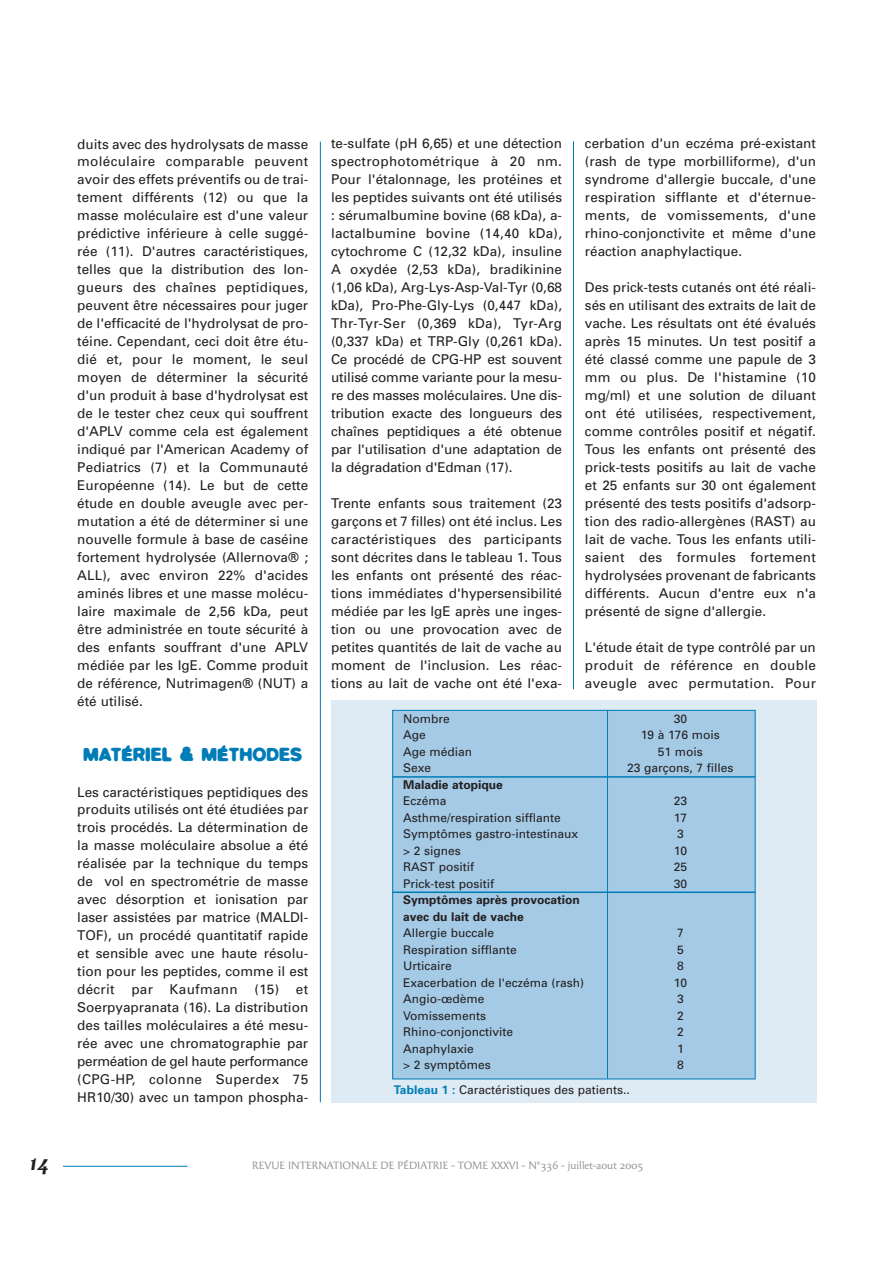
<style>
.page{position:relative;width:893px;height:1263px;background:#fff}
.page>*{position:absolute;margin:0;border:0;box-sizing:border-box;transform-origin:0 0}
.t1{font:700 25.5px "Matrix Script";color:#231f20}
.t2{font:700 18px "Blur";color:#007cb7}
.t3{font:13.5px/18px "Univers";color:#231f20;text-align:justify}
.t4{font:12px "Univers";color:#231f20}
.t5{font:700 12px/16.5px "Univers";color:#231f20}
.t6{font:10.5px "Angie";color:#939598}
.s1{font-weight:700;color:#007cb7}
</style>
<div class="page">
<hr style="left:320px;top:142px;width:1px;height:960px;background:#007cb7">
<hr style="left:573px;top:141px;width:1px;height:548px;background:#007cb7">
<hr style="left:63px;top:1166px;width:124px;height:1px;background:#007cb7">
<div style="left:331px;top:701px;width:485px;height:402px;background:#deebf5"></div>
<div style="left:392px;top:710px;width:363px;height:369px;background:#a4cae5"></div>
<div style="left:392px;top:710px;width:363px;height:369px;border:1px solid #007cb7"></div>
<hr style="left:393px;top:776px;width:362px;height:2px;background:#007cb7">
<hr style="left:392px;top:892px;width:363px;height:1px;background:#007cb7">
<hr style="left:607px;top:710px;width:1px;height:368px;background:#007cb7">
<p class="t3" style="left:77px;top:136px;width:232px">duits avec des hydrolysats de masse moléculaire comparable peuvent avoir des effets préventifs ou de trai&shy;tement différents (12) ou que la masse moléculaire est d'une valeur prédictive inférieure à celle suggé&shy;rée (11). D'autres caractéristiques, telles que la distribution des lon&shy;gueurs des chaînes peptidiques, peuvent être nécessaires pour juger de l'efficacité de l'hydrolysat de pro&shy;téine. Cependant, ceci doit être étu&shy;dié et, pour le moment, le seul moyen de déterminer la sécurité d'un produit à base d'hydrolysat est de le tester chez ceux qui souffrent d'APLV comme cela est également indiqué par l'American Academy of Pediatrics (7) et la Communauté Européenne (14). Le but de cette étude en double aveugle avec per&shy;mutation a été de déterminer si une nouvelle formule à base de caséine fortement hydrolysée (Allernova® ; ALL), avec environ 22% d'acides aminés libres et une masse molécu&shy;laire maximale de 2,56 kDa, peut être administrée en toute sécurité à des enfants souffrant d'une APLV médiée par les IgE. Comme produit de référence, Nutrimagen® (NUT) a été utilisé.</p>
<h2 class="t2" style="left:83px;top:744px;width:220px">MATÉRIEL &amp; MÉTHODES</h2>
<p class="t3" style="left:77px;top:784px;width:232px">Les caractéristiques peptidiques des produits utilisés ont été étudiées par trois procédés. La détermination de la masse moléculaire absolue a été réalisée par la technique du temps de vol en spectrométrie de masse avec désorption et ionisation par laser assistées par matrice (MALDI-TOF), un procédé quantitatif rapide et sensible avec une haute résolu&shy;tion pour les peptides, comme il est décrit par Kaufmann (15) et Soerpyapranata (16). La distribution des tailles moléculaires a été mesu&shy;rée avec une chromatographie par perméation de gel haute performance (CPG-HP, colonne Superdex 75<br>HR10/30) avec un tampon phospha-</p>
<p class="t3" style="left:331px;top:136px;width:232px">te-sulfate (pH 6,65) et une détection spectrophotométrique à 20 nm.<br>Pour l'étalonnage, les protéines et les peptides suivants ont été utilisés : sérumalbumine bovine (68 kDa), a&shy;lactalbumine bovine (14,40 kDa), cytochrome C (12,32 kDa), insuline A oxydée (2,53 kDa), bradikinine (1,06 kDa), Arg-Lys-Asp-Val-Tyr (0,68 kDa), Pro-Phe-Gly-Lys (0,447 kDa), Thr-Tyr-Ser (0,369 kDa), Tyr-Arg (0,337 kDa) et TRP-Gly (0,261 kDa).<br>Ce procédé de CPG-HP est souvent utilisé comme variante pour la mesu&shy;re des masses moléculaires. Une dis&shy;tribution exacte des longueurs des chaînes peptidiques a été obtenue par l'utilisation d'une adaptation de la dégradation d'Edman (17).</p>
<p class="t3" style="left:331px;top:496px;width:232px">Trente enfants sous traitement (23 garçons et 7 filles) ont été inclus. Les caractéristiques des participants sont décrites dans le tableau 1. Tous les enfants ont présenté des réac&shy;tions immédiates d'hypersensibilité médiée par les IgE après une inges&shy;tion ou une provocation avec de petites quantités de lait de vache au moment de l'inclusion. Les réac&shy;tions au lait de vache ont été l'exa-</p>
<p class="t3" style="left:585px;top:136px;width:232px">cerbation d'un eczéma pré-existant (rash de type morbilliforme), d'un syndrome d'allergie buccale, d'une respiration sifflante et d'éternue&shy;ments, de vomissements, d'une rhino-conjonctivite et même d'une réaction anaphylactique.</p>
<p class="t3" style="left:585px;top:280px;width:232px">Des prick-tests cutanés ont été réali&shy;sés en utilisant des extraits de lait de vache. Les résultats ont été évalués après 15 minutes. Un test positif a été classé comme une papule de 3 mm ou plus. De l'histamine (10 mg/ml) et une solution de diluant ont été utilisées, respectivement, comme contrôles positif et négatif.<br>Tous les enfants ont présenté des prick-tests positifs au lait de vache et 25 enfants sur 30 ont également présenté des tests positifs d'adsorp&shy;tion des radio-allergènes (RAST) au lait de vache. Tous les enfants utili&shy;saient des formules fortement hydrolysées provenant de fabricants différents. Aucun d'entre eux n'a présenté de signe d'allergie.</p>
<p class="t3" style="left:585px;top:640px;width:232px">L'étude était de type contrôlé par un produit de référence en double aveugle avec permutation. Pour</p>
<p class="t4" style="left:403px;top:714px;width:48px">Nombre</p>
<p class="t4" style="left:673px;top:714px;width:15px">30</p>
<p class="t4" style="left:403px;top:730px;width:24px">Age</p>
<p class="t4" style="left:640px;top:730px;width:81px">19 à 176 mois</p>
<p class="t4" style="left:403px;top:747px;width:70px">Age médian</p>
<p class="t4" style="left:657px;top:747px;width:46px">51 mois</p>
<p class="t4" style="left:403px;top:763px;width:30px">Sexe</p>
<p class="t4" style="left:627px;top:763px;width:108px">23 garçons, 7 filles</p>
<p class="t5" style="left:403px;top:777px;width:101px">Maladie atopique</p>
<p class="t4" style="left:403px;top:796px;width:45px">Eczéma</p>
<p class="t4" style="left:673px;top:796px;width:15px">23</p>
<p class="t4" style="left:403px;top:813px;width:159px">Asthme/respiration sifflante</p>
<p class="t4" style="left:673px;top:813px;width:15px">17</p>
<p class="t4" style="left:403px;top:829px;width:176px">Symptômes gastro-intestinaux</p>
<p class="t4" style="left:677px;top:829px;width:8px">3</p>
<p class="t4" style="left:403px;top:846px;width:59px">&gt; 2 signes</p>
<p class="t4" style="left:673px;top:846px;width:15px">10</p>
<p class="t4" style="left:403px;top:862px;width:72px">RAST positif</p>
<p class="t4" style="left:673px;top:862px;width:15px">25</p>
<p class="t4" style="left:403px;top:879px;width:92px">Prick-test positif</p>
<p class="t4" style="left:673px;top:879px;width:15px">30</p>
<p class="t5" style="left:403px;top:893px;width:178px">Symptômes après provocation avec du lait de vache</p>
<p class="t4" style="left:403px;top:928px;width:93px">Allergie buccale</p>
<p class="t4" style="left:677px;top:928px;width:8px">7</p>
<p class="t4" style="left:403px;top:945px;width:115px">Respiration sifflante</p>
<p class="t4" style="left:677px;top:945px;width:8px">5</p>
<p class="t4" style="left:403px;top:961px;width:50px">Urticaire</p>
<p class="t4" style="left:677px;top:961px;width:8px">8</p>
<p class="t4" style="left:403px;top:978px;width:182px">Exacerbation de l'eczéma (rash)</p>
<p class="t4" style="left:673px;top:978px;width:15px">10</p>
<p class="t4" style="left:403px;top:994px;width:83px">Angio-œdème</p>
<p class="t4" style="left:677px;top:994px;width:8px">3</p>
<p class="t4" style="left:403px;top:1011px;width:85px">Vomissements</p>
<p class="t4" style="left:677px;top:1011px;width:8px">2</p>
<p class="t4" style="left:403px;top:1027px;width:111px">Rhino-conjonctivite</p>
<p class="t4" style="left:677px;top:1027px;width:8px">2</p>
<p class="t4" style="left:403px;top:1044px;width:72px">Anaphylaxie</p>
<p class="t4" style="left:677px;top:1044px;width:8px">1</p>
<p class="t4" style="left:403px;top:1060px;width:89px">&gt; 2 symptômes</p>
<p class="t4" style="left:677px;top:1060px;width:8px">8</p>
<p class="t4" style="left:394px;top:1085px;width:237px"><span class="s1">Tableau 1 :</span> Caractéristiques des patients..</p>
<h1 class="t1" style="left:30px;top:1147px;width:22px">14</h1>
<p class="t6" style="left:252px;top:1161px;width:392px">REVUE INTERNATIONALE DE PÉDIATRIE - TOME XXXVI - N°336 - juillet-aout 2005</p>
</div>
